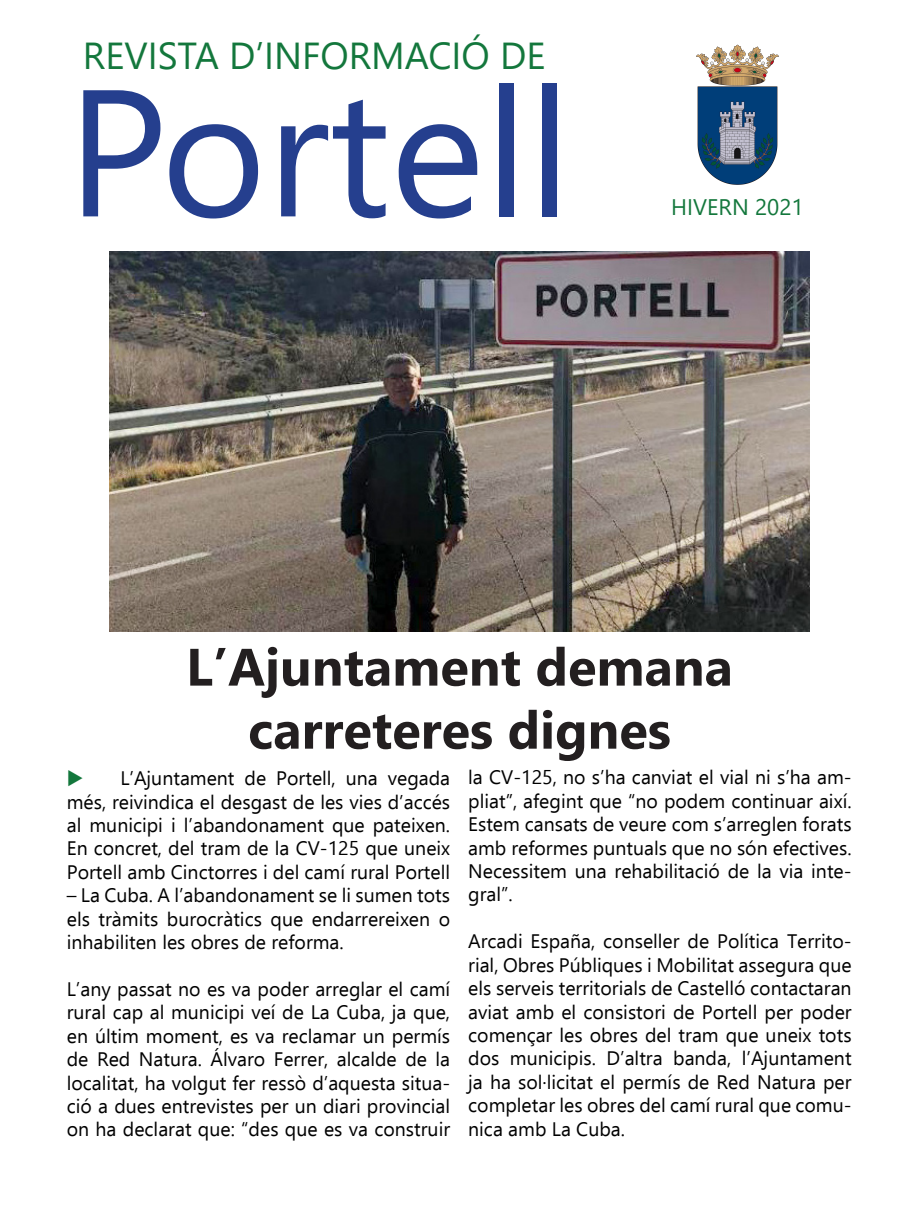
<style>
.page{position:relative;width:919px;height:1217px;background:#fff}
.page>*{position:absolute;margin:0;border:0;box-sizing:border-box;transform-origin:0 0}
.t1{font:180px "Segoe UI";color:#253f8e}
.t2{font:700 52.5px "Ebrima";color:#231f20}
.t3{font:37.5px "Segoe UI";color:#13773c}
.t4{font:22.5px "Segoe UI";color:#13773c}
.t5{font:19.5px/23.4px "Ebrima";color:#000;text-align:justify}
.s1{color:#13773c}
</style>
<div class="page">
<img style="left:696px;top:44px;width:83px;height:141px">
<img style="left:109px;top:251px;width:700px;height:380px">
<p class="t3" style="left:83px;top:20px;width:464px">REVISTA D’INFORMACIÓ DE</p>
<p class="t1" style="left:67px;top:-17px;width:506px">Portell</p>
<p class="t4" style="left:671px;top:186px;width:134px">HIVERN 2021</p>
<p class="t2" style="left:186px;top:625px;width:548px">L’Ajuntament demana</p>
<p class="t2" style="left:248px;top:688px;width:424px">carreteres dignes</p>
<p class="t5" style="left:67px;top:765px;width:385px"><span class="s1">◆</span> L’Ajuntament de Portell, una vegada més, reivindica el desgast de les vies d’accés al municipi i l’abandonament que pateixen.<br>En concret, del tram de la CV-125 que uneix Portell amb Cinctorres i del camí rural Portell</p>
<p class="t5" style="left:67px;top:882px;width:385px">– La Cuba. A l’abandonament se li sumen tots els tràmits burocràtics que endarrereixen o inhabiliten les obres de reforma.</p>
<p class="t5" style="left:67px;top:976px;width:385px">L’any passat no es va poder arreglar el camí rural cap al municipi veí de La Cuba, ja que, en últim moment, es va reclamar un permís de Red Natura. Álvaro Ferrer, alcalde de la localitat, ha volgut fer ressò d’aquesta situa&shy;ció a dues entrevistes per un diari provincial on ha declarat que: “des que es va construir</p>
<p class="t5" style="left:468px;top:764px;width:385px">la CV-125, no s’ha canviat el vial ni s’ha am&shy;pliat”, afegint que “no podem continuar així.<br>Estem cansats de veure com s’arreglen forats amb reformes puntuals que no són efectives.<br>Necessitem una rehabilitació de la via inte&shy;gral”.</p>
<p class="t5" style="left:468px;top:928px;width:385px">Arcadi España, conseller de Política Territo&shy;rial, Obres Públiques i Mobilitat assegura que els serveis territorials de Castelló contactaran aviat amb el consistori de Portell per poder començar les obres del tram que uneix tots dos municipis. D’altra banda, l’Ajuntament ja ha sol·licitat el permís de Red Natura per completar les obres del camí rural que comu&shy;nica amb La Cuba.</p>
</div>
